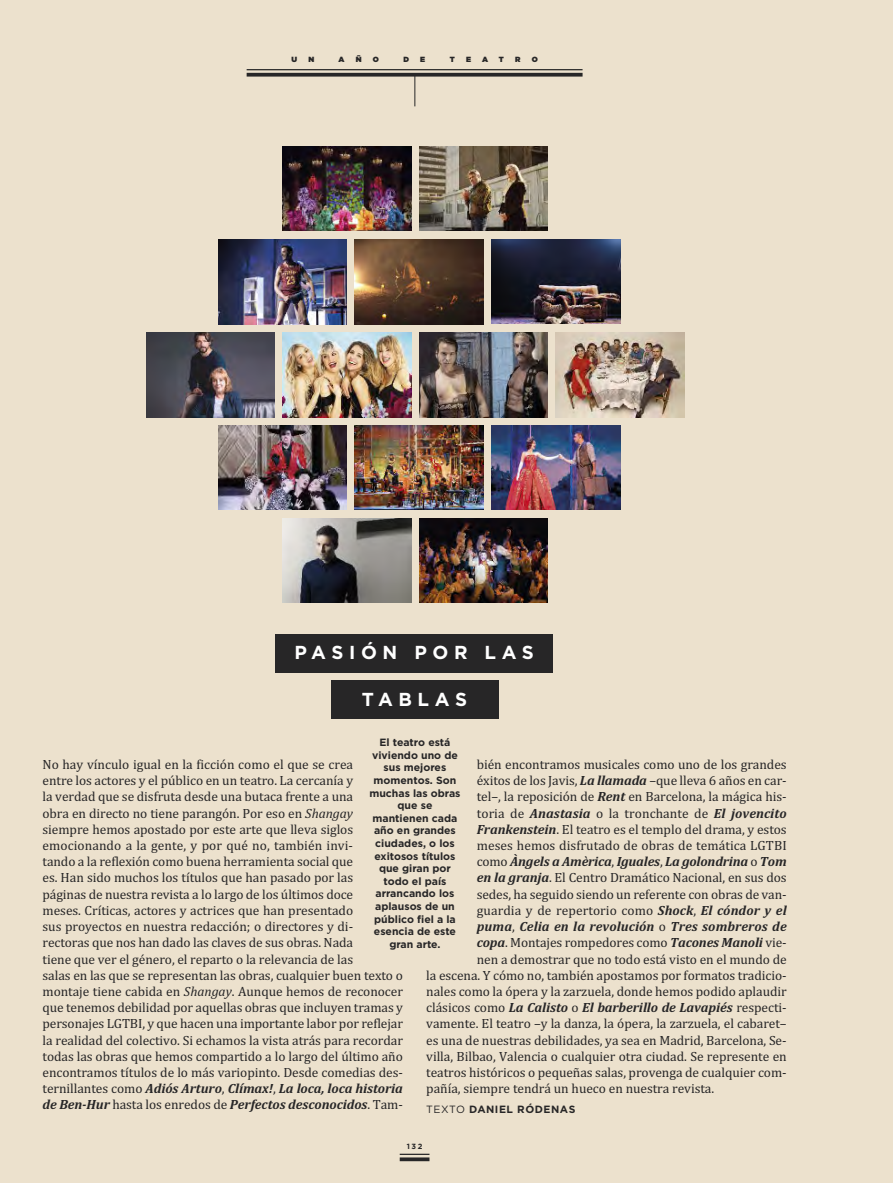
<style>
.page{position:relative;width:893px;height:1183px;background:#fff}
.page>*{position:absolute;margin:0;border:0;box-sizing:border-box;transform-origin:0 0}
.t1{font:700 18.75px "Gotham";letter-spacing:.3em;color:#fff}
.t2{font:13.5px/16.2px "Cambria";letter-spacing:-.005em;color:#272627}
.t3{font:italic 700 13.5px "Cambria";letter-spacing:-.005em;color:#272627}
.t4{font:700 10.5px/12.6px "Gotham";color:#272627;text-align:center}
.t5{font:700 10.5px "Gotham";letter-spacing:.05em;color:#272627}
.t6{font:900 7.5px "Gotham";color:#272627}
.t7{font:700 7.5px "Gotham";color:#272627}
.s1{font-style:italic}
.s2{font-weight:700;font-style:italic}
.s3{font-weight:400;font-style:normal}
.s4{font-weight:400}
</style>
<div class="page">
<div style="left:0;top:0;width:893px;height:1182px;background:#ece1cd"></div>
<div style="left:275px;top:633px;width:278px;height:39px;background:#272627"></div>
<div style="left:331px;top:680px;width:167px;height:39px;background:#272627"></div>
<svg style="left:400px;top:1153px;width:29px;height:1px"></svg>
<hr style="left:400px;top:1157px;width:29px;height:3px;background:#272627">
<img style="left:218px;top:239px;width:129px;height:85px">
<img style="left:355px;top:239px;width:128px;height:85px">
<img style="left:492px;top:239px;width:128px;height:85px">
<img style="left:218px;top:425px;width:129px;height:85px">
<img style="left:355px;top:425px;width:128px;height:85px">
<img style="left:492px;top:425px;width:128px;height:85px">
<img style="left:146px;top:332px;width:129px;height:85px">
<img style="left:283px;top:332px;width:128px;height:85px">
<img style="left:419px;top:332px;width:129px;height:85px">
<img style="left:283px;top:146px;width:128px;height:85px">
<img style="left:419px;top:146px;width:129px;height:85px">
<img style="left:282px;top:518px;width:129px;height:84px">
<img style="left:419px;top:518px;width:129px;height:84px">
<img style="left:556px;top:332px;width:128px;height:85px">
<hr style="left:247px;top:69px;width:336px;height:1px;background:#272627">
<svg style="left:247px;top:73px;width:336px;height:4px"></svg>
<hr style="left:414px;top:76px;width:1px;height:30px;background:#272627">
<p class="t6" style="left:291px;top:57px;width:7px">U</p>
<p class="t6" style="left:308px;top:57px;width:7px">N</p>
<p class="t6" style="left:339px;top:57px;width:7px">A</p>
<p class="t6" style="left:356px;top:57px;width:7px">Ñ</p>
<p class="t6" style="left:373px;top:57px;width:8px">O</p>
<p class="t6" style="left:403px;top:57px;width:7px">D</p>
<p class="t6" style="left:420px;top:57px;width:6px">E</p>
<p class="t6" style="left:450px;top:57px;width:7px">T</p>
<p class="t6" style="left:466px;top:57px;width:6px">E</p>
<p class="t6" style="left:482px;top:57px;width:7px">A</p>
<p class="t6" style="left:499px;top:57px;width:7px">T</p>
<p class="t6" style="left:515px;top:57px;width:7px">R</p>
<p class="t6" style="left:532px;top:57px;width:8px">O</p>
<h1 class="t1" style="left:294px;top:645px;width:241px">PASIÓN POR LAS</h1>
<h1 class="t1" style="left:362px;top:692px;width:107px">TABLAS</h1>
<p class="t4" style="left:369px;top:736px;width:93px">El teatro está viviendo uno de sus mejores momentos. Son muchas las obras que se mantienen cada año en grandes ciudades, o los exitosos títulos que giran por todo el país arrancando los aplausos de un público fiel a la esencia de este gran arte.</p>
<p class="t2" style="left:43px;top:756px;width:362px">No hay vínculo igual en la ficción como el que se crea<br>entre los actores y el público en un teatro. La cercanía y<br>la verdad que se disfruta desde una butaca frente a una<br>obra en directo no tiene parangón. Por eso en <span class="s1">Shangay </span>siempre hemos apostado por este arte que lleva siglos emocionando a la gente, y por qué no, también invi-<br>tando a la reflexión como buena herramienta social que<br>es. Han sido muchos los títulos que han pasado por las<br>páginas de nuestra revista a lo largo de los últimos doce<br>meses. Críticas, actores y actrices que han presentado<br>sus proyectos en nuestra redacción; o directores y di&shy;rectoras que nos han dado las claves de sus obras. Nada<br>tiene que ver el género, el reparto o la relevancia de las<br>salas en las que se representan las obras, cualquier buen texto o montaje tiene cabida en <span class="s1">Shangay</span>. Aunque hemos de reconocer que tenemos debilidad por aquellas obras que incluyen tramas y personajes LGTBI, y que hacen una importante labor por reflejar la realidad del colectivo. Si echamos la vista atrás para recordar todas las obras que hemos compartido a lo largo del último año encontramos títulos de lo más variopinto. Desde comedias des&shy;ternillantes como <span class="s2">Adiós Arturo</span>, <span class="s2">Clímax!</span>, <span class="s2">La loca, loca historia de Ben-Hur</span> hasta los enredos de <span class="s2">Perfectos desconocidos</span>. Tam-</p>
<p class="t2" style="left:477px;top:756px;width:311px">bién encontramos musicales como uno de los grandes</p>
<p class="t2" style="left:477px;top:772px;width:311px">éxitos de los Javis, <span class="s2">La llamada</span> –que lleva 6 años en car-</p>
<p class="t2" style="left:477px;top:788px;width:311px">tel–, la reposición de <span class="s2">Rent</span> en Barcelona, la mágica his-</p>
<p class="t2" style="left:477px;top:804px;width:311px">toria de <span class="s2">Anastasia</span> o la tronchante de <span class="s2">El jovencito</span></p>
<p class="t2" style="left:477px;top:820px;width:311px"><span class="s2">Frankenstein</span>. El teatro es el templo del drama, y estos</p>
<p class="t2" style="left:477px;top:837px;width:311px">meses hemos disfrutado de obras de temática LGTBI</p>
<p class="t3" style="left:477px;top:853px;width:311px"><span class="s3">como</span> Àngels a Amèrica<span class="s3">,</span> Iguales<span class="s3">,</span> La golondrina <span class="s3">o</span> Tom</p>
<p class="t2" style="left:477px;top:869px;width:311px"><span class="s2">en la granja</span>. El Centro Dramático Nacional, en sus dos</p>
<p class="t2" style="left:477px;top:885px;width:311px">sedes, ha seguido siendo un referente con obras de van-</p>
<p class="t2" style="left:477px;top:901px;width:311px">guardia y de repertorio como <span class="s2">Shock</span>, <span class="s2">El cóndor y el</span></p>
<p class="t3" style="left:477px;top:918px;width:311px">puma<span class="s3">,</span> Celia en la revolución <span class="s3">o</span> Tres sombreros de</p>
<p class="t2" style="left:477px;top:934px;width:311px"><span class="s2">copa</span>. Montajes rompedores como <span class="s2">Tacones Manoli</span> vie-</p>
<p class="t2" style="left:477px;top:950px;width:311px">nen a demostrar que no todo está visto en el mundo de</p>
<p class="t2" style="left:426px;top:966px;width:362px">la escena. Y cómo no, también apostamos por formatos tradicio-</p>
<p class="t2" style="left:426px;top:982px;width:362px">nales como la ópera y la zarzuela, donde hemos podido aplaudir</p>
<p class="t3" style="left:426px;top:999px;width:362px"><span class="s3">clásicos como</span> La Calisto <span class="s3">o</span> El barberillo de Lavapiés <span class="s3">respecti-</span></p>
<p class="t2" style="left:426px;top:1015px;width:362px">vamente. El teatro –y la danza, la ópera, la zarzuela, el cabaret–</p>
<p class="t2" style="left:426px;top:1031px;width:362px">es una de nuestras debilidades, ya sea en Madrid, Barcelona, Se-</p>
<p class="t2" style="left:426px;top:1047px;width:362px">villa, Bilbao, Valencia o cualquier otra ciudad. Se represente en</p>
<p class="t2" style="left:426px;top:1063px;width:362px">teatros históricos o pequeñas salas, provenga de cualquier com-</p>
<p class="t2" style="left:426px;top:1080px;width:289px">pañía, siempre tendrá un hueco en nuestra revista.</p>
<p class="t5" style="left:426px;top:1105px;width:151px"><span class="s4">TEXTO</span> DANIEL RÓDENAS</p>
<p class="t7" style="left:407px;top:1143px;width:17px">132</p>
</div>
